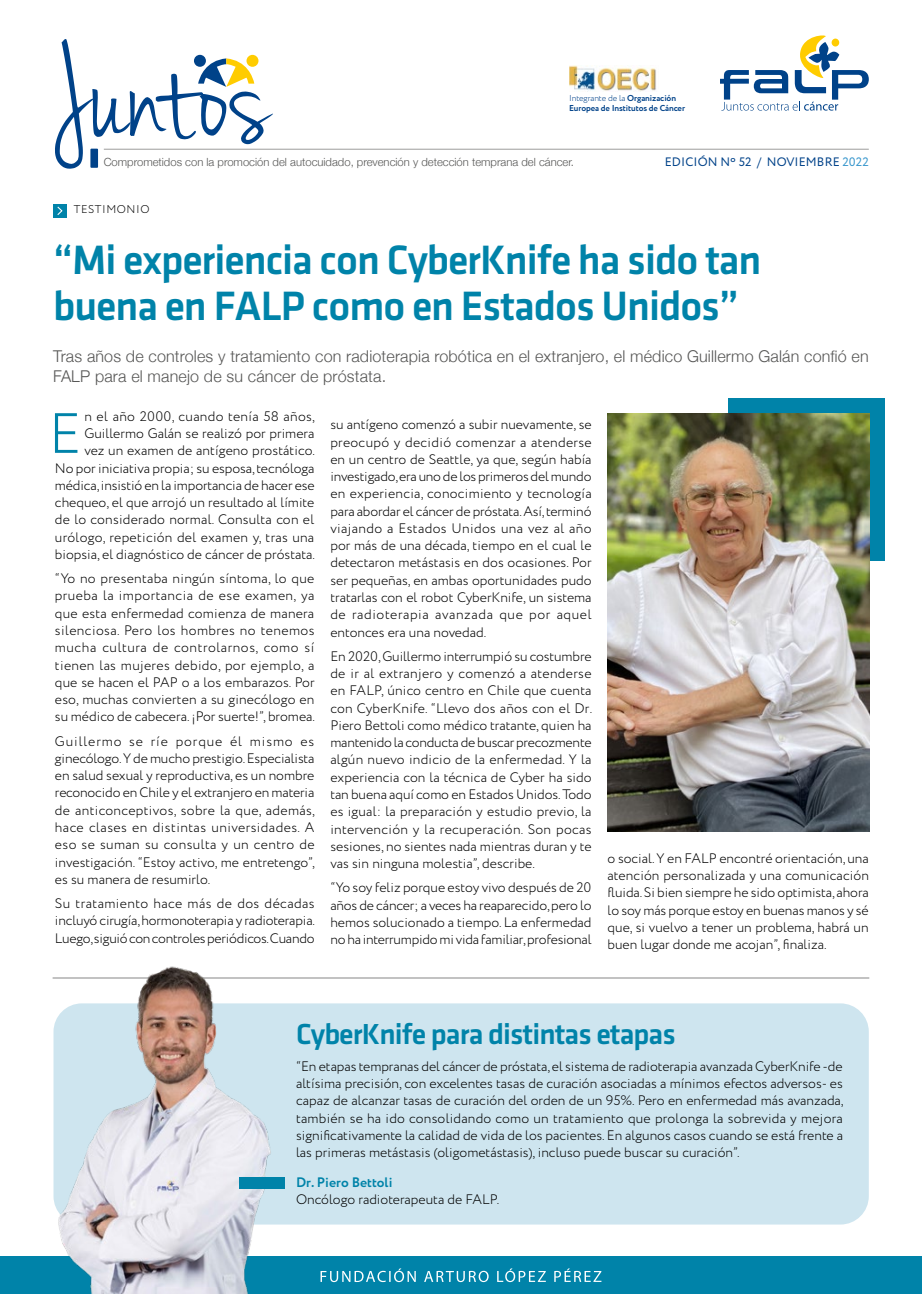
<style>
.page{position:relative;width:922px;height:1294px;background:#fff}
.page>*{position:absolute;margin:0;border:0;box-sizing:border-box;transform-origin:0 0}
.t1{font:500 42.5px/46.2px "Klavika";letter-spacing:-.025em;color:#0083a9}
.t2{font:500 30px "Klavika";letter-spacing:-.03em;color:#0083a9}
.t3{font:300 16.25px/20px "Helvetica Neue";letter-spacing:.01em;color:#575756}
.t4{font:300 13.75px/17.2px "Circe";color:#000;text-align:justify}
.t5{font:700 13.75px "Circe";color:#0083a9}
.t6{font:12.25px "Circe";letter-spacing:.01em;color:#004289}
.t7{font:300 11.25px "Helvetica Neue";color:#575756}
.t8{font:300 11.25px "Circe";letter-spacing:.05em;color:#000}
.t9{font:700 8.62px/9.6px "Circe";letter-spacing:-.01em;color:#004289}
.s1{font-weight:300}
.s2{color:#3796cc}
</style>
<div class="page">
<div style="left:728px;top:398px;width:156px;height:162px;background:#0083a9"></div>
<div style="left:53px;top:1003px;width:815px;height:221px;background:#cee5ef;border-radius:28px"></div>
<svg style="left:720px;top:35px;width:148px;height:76px"></svg>
<svg style="left:55px;top:39px;width:218px;height:130px"></svg>
<hr style="left:104px;top:149px;width:764px;height:1px;background:#9d9d9c">
<div style="left:0;top:1256px;width:921px;height:37px;background:#0083a9"></div>
<div style="left:53px;top:204px;width:14px;height:14px;background:#0083a9"></div>
<svg style="left:57px;top:206px;width:6px;height:9px"></svg>
<img style="left:569px;top:65px;width:87px;height:26px">
<svg style="left:320px;top:1268px;width:281px;height:13px"></svg>
<div style="left:90px;top:149px;width:8px;height:19px;background:#004289"></div>
<svg style="left:55px;top:413px;width:22px;height:40px"></svg>
<img style="left:607px;top:413px;width:261px;height:418px">
<hr style="left:53px;top:977px;width:815px;height:1px;background:#878787">
<img style="left:52px;top:966px;width:227px;height:327px">
<div style="left:239px;top:1176px;width:45px;height:12px;background:#0083a9"></div>
<p class="t9" style="left:569px;top:94px;width:117px"><span class="s1">Integrante de la</span> Organización<br>Europea de Institutos de Cáncer</p>
<p class="t7" style="left:104px;top:153px;width:471px">Comprometidos con la promoción del autocuidado, prevención y detección temprana del cáncer.</p>
<p class="t8" style="left:74px;top:202px;width:77px">TESTIMONIO</p>
<p class="t6" style="left:664px;top:153px;width:205px">EDICIÓN Nº 52 / NOVIEMBRE <span class="s2">2022</span></p>
<h1 class="t1" style="left:53px;top:237px;width:709px">“Mi experiencia con CyberKnife ha sido tan buena en FALP como en Estados Unidos”</h1>
<p class="t3" style="left:53px;top:345px;width:817px">Tras años de controles y tratamiento con radioterapia robótica en el extranjero, el médico Guillermo Galán confió en<br>FALP para el manejo de su cáncer de próstata.</p>
<p class="t4" style="left:55px;top:408px;width:261px;text-align:right">n el año 2000, cuando tenía 58 años, Guillermo Galán se realizó por primera<br>vez un examen de antígeno prostático.<br>No por iniciativa propia; su esposa, tecnóloga médica, insistió en la importancia de hacer ese chequeo, el que arrojó un resultado al límite de lo considerado normal. Consulta con el urólogo, repetición del examen y, tras una biopsia, el diagnóstico de cáncer de próstata.</p>
<p class="t4" style="left:55px;top:570px;width:261px">“Yo no presentaba ningún síntoma, lo que prueba la importancia de ese examen, ya que esta enfermedad comienza de manera silenciosa. Pero los hombres no tenemos mucha cultura de controlarnos, como sí tienen las mujeres debido, por ejemplo, a que se hacen el PAP o a los embarazos. Por eso, muchas convierten a su ginecólogo en su médico de cabecera. ¡Por suerte!”, bromea.</p>
<p class="t4" style="left:55px;top:732px;width:261px">Guillermo se ríe porque él mismo es ginecólogo. Y de mucho prestigio. Especialista en salud sexual y reproductiva, es un nombre reconocido en Chile y el extranjero en materia de anticonceptivos, sobre la que, además, hace clases en distintas universidades. A eso se suman su consulta y un centro de investigación. “Estoy activo, me entretengo”, es su manera de resumirlo.</p>
<p class="t4" style="left:55px;top:895px;width:261px">Su tratamiento hace más de dos décadas incluyó cirugía, hormonoterapia y radioterapia.<br>Luego, siguió con controles periódicos.Cuando</p>
<p class="t4" style="left:330px;top:416px;width:263px">su antígeno comenzó a subir nuevamente, se preocupó y decidió comenzar a atenderse en un centro de Seattle, ya que, según había investigado, era uno de los primeros del mundo en experiencia, conocimiento y tecnología para abordar el cáncer de próstata. Así, terminó viajando a Estados Unidos una vez al año por más de una década, tiempo en el cual le detectaron metástasis en dos ocasiones. Por ser pequeñas, en ambas oportunidades pudo tratarlas con el robot CyberKnife, un sistema de radioterapia avanzada que por aquel entonces era una novedad.</p>
<p class="t4" style="left:330px;top:648px;width:263px">En 2020, Guillermo interrumpió su costumbre de ir al extranjero y comenzó a atenderse en FALP, único centro en Chile que cuenta con CyberKnife. “Llevo dos años con el Dr.<br>Piero Bettoli como médico tratante, quien ha mantenido la conducta de buscar precozmente algún nuevo indicio de la enfermedad. Y la experiencia con la técnica de Cyber ha sido tan buena aquí como en Estados Unidos. Todo es igual: la preparación y estudio previo, la intervención y la recuperación. Son pocas sesiones, no sientes nada mientras duran y te vas sin ninguna molestia”, describe.</p>
<p class="t4" style="left:330px;top:879px;width:263px">“Yo soy feliz porque estoy vivo después de 20 años de cáncer; a veces ha reaparecido, pero lo hemos solucionado a tiempo. La enfermedad no ha interrumpido mi vida familiar, profesional</p>
<p class="t4" style="left:607px;top:849px;width:263px">o social. Y en FALP encontré orientación, una atención personalizada y una comunicación fluida. Si bien siempre he sido optimista, ahora lo soy más porque estoy en buenas manos y sé que, si vuelvo a tener un problema, habrá un buen lugar donde me acojan”, finaliza.</p>
<h2 class="t2" style="left:296px;top:1017px;width:381px">CyberKnife para distintas etapas</h2>
<p class="t4" style="left:296px;top:1057px;width:549px">“En etapas tempranas del cáncer de próstata, el sistema de radioterapia avanzada CyberKnife -de altísima precisión, con excelentes tasas de curación asociadas a mínimos efectos adversos- es capaz de alcanzar tasas de curación del orden de un 95%. Pero en enfermedad más avanzada, también se ha ido consolidando como un tratamiento que prolonga la sobrevida y mejora significativamente la calidad de vida de los pacientes. En algunos casos cuando se está frente a las primeras metástasis (oligometástasis), incluso puede buscar su curación”.</p>
<p class="t5" style="left:296px;top:1172px;width:98px">Dr. Piero Bettoli</p>
<p class="t4" style="left:296px;top:1191px;width:205px">Oncólogo radioterapeuta de FALP.</p>
</div>
